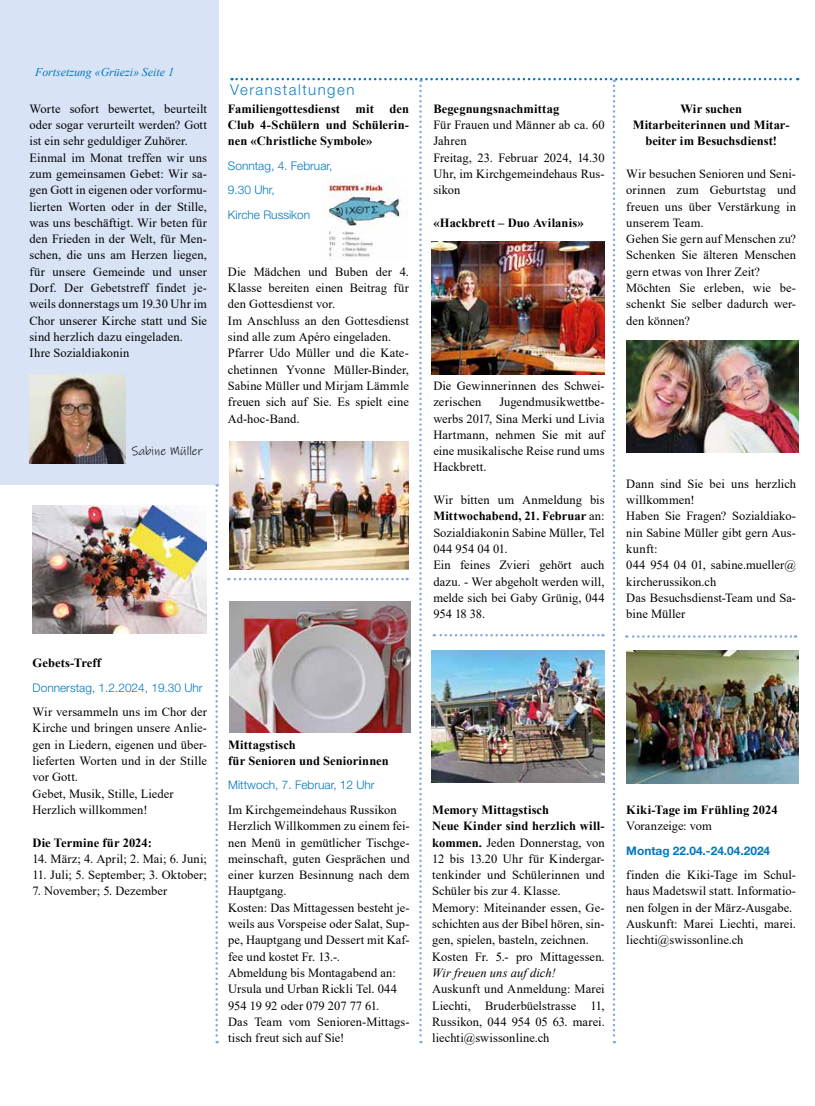
<style>
.page{position:relative;width:815px;height:1106px;background:#fff}
.page>*{position:absolute;margin:0;border:0;box-sizing:border-box;transform-origin:0 0}
.t1{font:300 15px "Helvetica Neue LT Pro";letter-spacing:.1em;color:#1381c4}
.t2{font:12.5px/16.2px "Times New Roman";letter-spacing:.005em;color:#000}
.t3{font:700 12.5px/16.2px "Times New Roman";letter-spacing:.005em;color:#000}
.t4{font:italic 12.5px "Times New Roman";letter-spacing:.005em;color:#000}
.t5{font:12.5px "Ink Free";letter-spacing:.015em;color:#000}
.t6{font:300 11.88px/24.4px "Helvetica Neue LT Pro";color:#0078bf}
.t7{font:italic 11.88px "Times New Roman";color:#0078bf}
.t8{font:700 11.88px "Helvetica Neue LT Pro";color:#0078bf}
.s1{font-weight:700}
</style>
<div class="page">
<img style="left:33px;top:506px;width:174px;height:128px">
<div style="left:0;top:0;width:219px;height:484px;background:#d8e4f6"></div>
<svg style="left:215px;top:484px;width:3px;height:559px"></svg>
<img style="left:30px;top:375px;width:95px;height:89px">
<img style="left:229px;top:78px;width:569px;height:965px">
<img style="left:323px;top:175px;width:84px;height:85px">
<img style="left:229px;top:441px;width:180px;height:129px">
<p class="t7" style="left:35px;top:63px;width:140px">Fortsetzung «Grüezi» Seite 1</p>
<p class="t1" style="left:230px;top:80px;width:126px">Veranstaltungen</p>
<p class="t2" style="left:30px;top:100px;width:179px">Worte sofort bewertet, beurteilt oder sogar verurteilt werden? Gott ist ein sehr geduldiger Zuhörer.<br>Einmal im Monat treffen wir uns zum gemeinsamen Gebet: Wir sa&shy;gen Gott in eigenen oder vorformu&shy;lierten Worten oder in der Stille, was uns beschäftigt. Wir beten für den Frieden in der Welt, für Men&shy;schen, die uns am Herzen liegen, für unsere Gemeinde und unser<br>Dorf. Der Gebetstreff findet je&shy;weils donnerstags um 19.30 Uhr im<br>Chor unserer Kirche statt und Sie sind herzlich dazu eingeladen.<br>Ihre Sozialdiakonin</p>
<p class="t3" style="left:433px;top:100px;width:127px">Begegnungsnachmittag</p>
<p class="t3" style="left:228px;top:100px;width:183px;text-align:justify">Familiengottesdienst mit den Club 4-Schülern und Schülerin&shy;nen «Christliche Symbole»</p>
<p class="t6" style="left:228px;top:153px;width:106px">Sonntag, 4. Februar,<br>9.30 Uhr,<br>Kirche Russikon</p>
<p class="t2" style="left:433px;top:116px;width:173px">Für Frauen und Männer ab ca. 60<br>Jahren<br>Freitag, 23. Februar 2024, 14.30<br>Uhr, im Kirchgemeindehaus Rus&shy;sikon</p>
<p class="t3" style="left:433px;top:214px;width:152px">«Hackbrett – Duo Avilanis»</p>
<p class="t2" style="left:228px;top:263px;width:183px">Die Mädchen und Buben der 4.<br>Klasse bereiten einen Beitrag für den Gottesdienst vor.<br>Im Anschluss an den Gottesdienst sind alle zum Apéro eingeladen.<br>Pfarrer Udo Müller und die Kate&shy;chetinnen Yvonne Müller-Binder,<br>Sabine Müller und Mirjam Lämmle freuen sich auf Sie. Es spielt eine<br>Ad-hoc-Band.</p>
<p class="t2" style="left:433px;top:377px;width:173px">Die Gewinnerinnen des Schwei&shy;zerischen</p>
<p class="t2" style="left:433px;top:393px;width:173px;text-align:justify;text-indent:66px">Jugendmusikwettbe&shy;werbs 2017, Sina Merki und Livia Hartmann, nehmen Sie mit auf eine musikalische Reise rund ums Hackbrett.</p>
<p class="t2" style="left:433px;top:491px;width:173px">Wir bitten um Anmeldung bis<br><span class="s1">Mittwochabend, 21. Februar</span> an:<br>Sozialdiakonin Sabine Müller, Tel<br>044 954 04 01.<br>Ein feines Zvieri gehört auch dazu. - Wer abgeholt werden will, melde sich bei Gaby Grünig, 044<br>954 18 38.</p>
<p class="t5" style="left:131px;top:442px;width:73px">Sabine Müller</p>
<p class="t3" style="left:33px;top:654px;width:70px">Gebets-Treff</p>
<p class="t6" style="left:33px;top:675px;width:172px">Donnerstag, 1.2.2024, 19.30 Uhr</p>
<p class="t2" style="left:33px;top:703px;width:176px">Wir versammeln uns im Chor der<br>Kirche und bringen unsere Anlie&shy;gen in Liedern, eigenen und über&shy;lieferten Worten und in der Stille vor Gott.<br>Gebet, Musik, Stille, Lieder<br>Herzlich willkommen!</p>
<p class="t3" style="left:33px;top:833px;width:121px">Die Termine für 2024:</p>
<p class="t2" style="left:33px;top:850px;width:176px">14. März; 4. April; 2. Mai; 6. Juni;</p>
<p class="t2" style="left:33px;top:866px;width:176px">11. Juli; 5. September; 3. Oktober;</p>
<p class="t2" style="left:33px;top:882px;width:136px">7. November; 5. Dezember</p>
<p class="t3" style="left:228px;top:736px;width:162px">Mittagstisch<br>für Senioren und Seniorinnen</p>
<p class="t6" style="left:228px;top:772px;width:148px">Mittwoch, 7. Februar, 12 Uhr</p>
<p class="t2" style="left:228px;top:801px;width:183px">Im Kirchgemeindehaus Russikon<br>Herzlich Willkommen zu einem fei&shy;nen Menü in gemütlicher Tischge&shy;meinschaft, guten Gesprächen und einer kurzen Besinnung nach dem<br>Hauptgang.<br>Kosten: Das Mittagessen besteht je&shy;weils aus Vorspeise oder Salat, Sup&shy;pe, Hauptgang und Dessert mit Kaf&shy;fee und kostet Fr. 13.-.<br>Abmeldung bis Montagabend an:<br>Ursula und Urban Rickli Tel. 044<br>954 19 92 oder 079 207 77 61.<br>Das Team vom Senioren-Mittags&shy;tisch freut sich auf Sie!</p>
<p class="t2" style="left:432px;top:801px;width:174px"><span class="s1">Memory Mittagstisch<br>Neue Kinder sind herzlich will&shy;kommen.</span> Jeden Donnerstag, von<br>12 bis 13.20 Uhr für Kindergar&shy;tenkinder und Schülerinnen und<br>Schüler bis zur 4. Klasse.<br>Memory: Miteinander essen, Ge&shy;schichten aus der Bibel hören, sin&shy;gen, spielen, basteln, zeichnen.<br>Kosten Fr. 5.- pro Mittagessen.</p>
<p class="t4" style="left:432px;top:964px;width:125px">Wir freuen uns auf dich!</p>
<p class="t2" style="left:432px;top:980px;width:174px;text-align:justify">Auskunft und Anmeldung: Marei Liechti, Bruderbüelstrasse 11, Russikon, 044 954 05 63. marei. liechti@swissonline.ch</p>
<p class="t3" style="left:633px;top:100px;width:159px;text-align:center">Wir suchen<br>Mitarbeiterinnen und Mitar&shy;beiter im Besuchsdienst!</p>
<p class="t2" style="left:626px;top:165px;width:171px">Wir besuchen Senioren und Seni&shy;orinnen zum Geburtstag und freuen uns über Verstärkung in unserem Team.<br>Gehen Sie gern auf Menschen zu?<br>Schenken Sie älteren Menschen gern etwas von Ihrer Zeit?<br>Möchten Sie erleben, wie be&shy;schenkt Sie selber dadurch wer&shy;den können?</p>
<p class="t2" style="left:626px;top:475px;width:171px">Dann sind Sie bei uns herzlich willkommen!<br>Haben Sie Fragen? Sozialdiako&shy;nin Sabine Müller gibt gern Aus&shy;kunft:<br>044 954 04 01, sabine.mueller@ kircherussikon.ch<br>Das Besuchsdienst-Team und Sa&shy;bine Müller</p>
<p class="t3" style="left:626px;top:801px;width:153px">Kiki-Tage im Frühling 2024</p>
<p class="t2" style="left:626px;top:817px;width:87px">Voranzeige: vom</p>
<p class="t8" style="left:626px;top:843px;width:145px">Montag 22.04.-24.04.2024</p>
<p class="t2" style="left:626px;top:866px;width:171px">finden die Kiki-Tage im Schul&shy;haus Madetswil statt. Informatio&shy;nen folgen in der März-Ausgabe.<br>Auskunft: Marei Liechti, marei. liechti@swissonline.ch</p>
</div>
